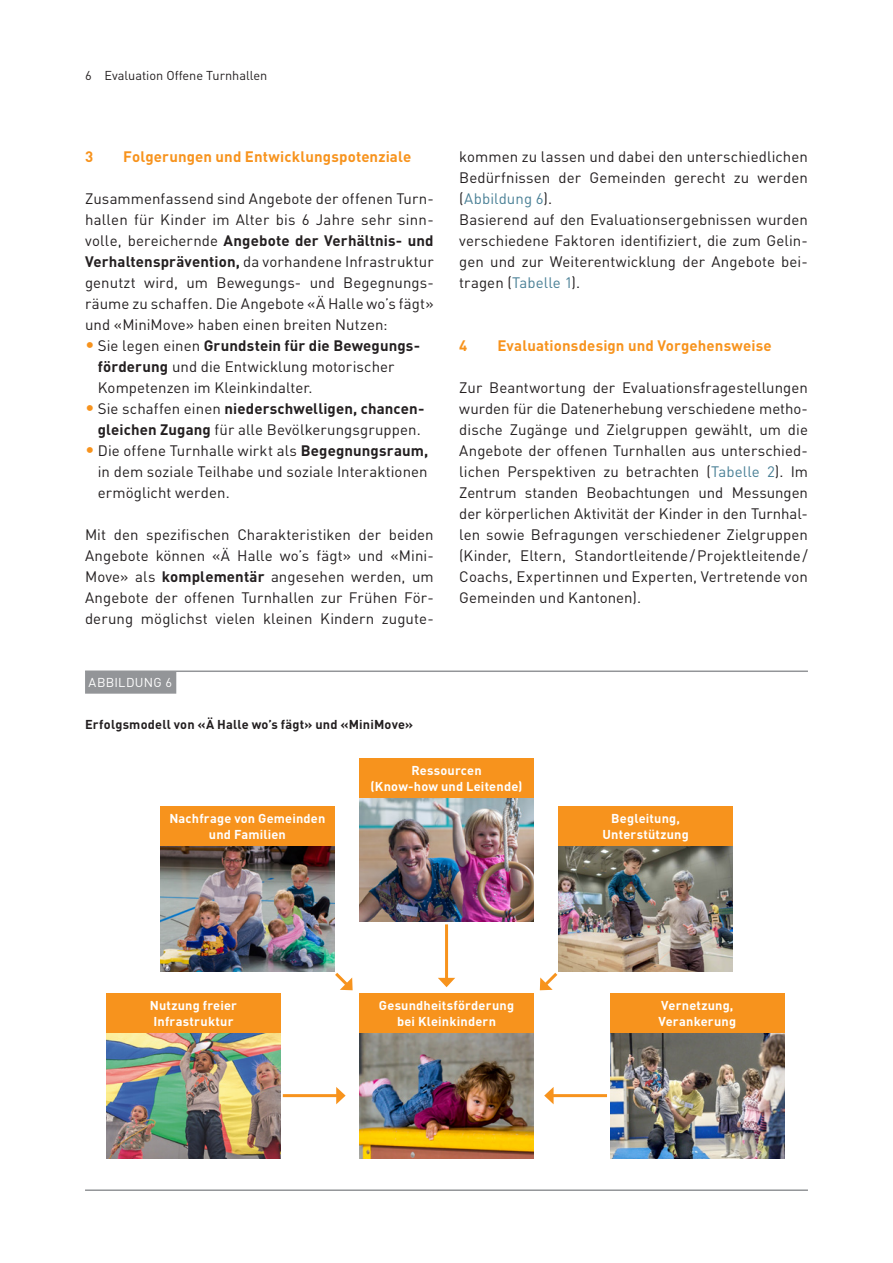
<style>
.page{position:relative;width:893px;height:1263px;background:#fff}
.page>*{position:absolute;margin:0;border:0;box-sizing:border-box;transform-origin:0 0}
.t1{font:15px/21px "DIN Pro";letter-spacing:.005em;color:#231f20}
.t2{font:700 15px "DIN Pro";letter-spacing:.01em;color:#f7931d}
.t3{font:700 12.75px/16.5px "DIN Pro";letter-spacing:.015em;color:#fff;text-align:center}
.t4{font:700 12.75px "DIN Pro";letter-spacing:.015em;color:#231f20}
.t5{font:12.75px "DIN Pro";color:#231f20}
.t6{font:12.75px "DIN Pro";letter-spacing:.02em;color:#fff}
.s1{font-weight:700}
.s2{font-size:18px;color:#f7931d}
.s3{color:#4a8096}
</style>
<div class="page">
<hr style="left:85px;top:1189px;width:723px;height:2px;background:#939598">
<hr style="left:85px;top:670px;width:723px;height:2px;background:#939598">
<div style="left:85px;top:671px;width:91px;height:23px;background:#939598"></div>
<img style="left:106px;top:1033px;width:175px;height:125px">
<img style="left:359px;top:1033px;width:175px;height:125px">
<img style="left:610px;top:1033px;width:174px;height:125px">
<img style="left:160px;top:845px;width:175px;height:126px">
<img style="left:558px;top:845px;width:175px;height:126px">
<img style="left:359px;top:798px;width:175px;height:123px">
<div style="left:106px;top:994px;width:175px;height:39px;background:#f7931d"></div>
<div style="left:359px;top:759px;width:175px;height:39px;background:#f7931d"></div>
<div style="left:558px;top:806px;width:175px;height:39px;background:#f7931d"></div>
<div style="left:610px;top:994px;width:174px;height:39px;background:#f7931d"></div>
<div style="left:359px;top:994px;width:175px;height:39px;background:#f7931d"></div>
<div style="left:160px;top:806px;width:175px;height:39px;background:#f7931d"></div>
<hr style="left:445px;top:924px;width:3px;height:56px;background:#f7931d">
<svg style="left:438px;top:978px;width:17px;height:9px"></svg>
<hr style="left:283px;top:1094px;width:56px;height:3px;background:#f7931d">
<svg style="left:336px;top:1087px;width:10px;height:17px"></svg>
<hr style="left:551px;top:1094px;width:56px;height:3px;background:#f7931d">
<svg style="left:544px;top:1087px;width:10px;height:17px"></svg>
<svg style="left:332px;top:969px;width:21px;height:21px"></svg>
<svg style="left:540px;top:969px;width:21px;height:21px"></svg>
<p class="t5" style="left:85px;top:66px;width:184px">6 Evaluation Offene Turnhallen</p>
<p class="t2" style="left:85px;top:146px;width:10px">3</p>
<p class="t2" style="left:123px;top:146px;width:289px">Folgerungen und Entwicklungspotenziale</p>
<p class="t1" style="left:85px;top:187px;width:350px">Zusammenfassend sind Angebote der offenen Turn&shy;hallen für Kinder im Alter bis 6 Jahre sehr sinn&shy;volle, bereichernde <span class="s1">Angebote der Verhältnis- und Verhaltensprävention,</span> da vorhandene Infrastruktur genutzt wird, um Bewegungs- und Begegnungs&shy;räume zu schaffen. Die Angebote «Ä Halle wo’s fägt» und «MiniMove» haben einen breiten Nutzen:</p>
<p class="t1" style="left:98px;top:334px;width:324px;text-indent:-13px"><span class="s2">•</span> Sie legen einen <span class="s1">Grundstein für die Bewegungs&shy;förderung</span> und die Entwicklung motorischer<br>Kompetenzen im Kleinkindalter.</p>
<p class="t1" style="left:85px;top:397px;width:341px;text-align:right"><span class="s2">•</span> Sie schaffen einen <span class="s1">niederschwelligen, chancen&shy;gleichen Zugang</span> für alle Bevölkerungsgruppen.</p>
<p class="t1" style="left:98px;top:439px;width:332px;text-align:justify;text-indent:-13px"><span class="s2">•</span> Die offene Turnhalle wirkt als <span class="s1">Begegnungsraum, </span>in dem soziale Teilhabe und soziale Interaktionen ermöglicht werden.</p>
<p class="t1" style="left:85px;top:523px;width:350px">Mit den spezifischen Charakteristiken der beiden Angebote können «Ä Halle wo’s fägt» und «Mini-Move» als <span class="s1">komplementär</span> angesehen werden, um Angebote der offenen Turnhallen zur Frühen För&shy;derung möglichst vielen kleinen Kindern zugute-</p>
<p class="t6" style="left:89px;top:674px;width:85px">ABBILDUNG 6</p>
<p class="t4" style="left:85px;top:716px;width:330px">Erfolgsmodell von «Ä Halle wo’s fägt» und «MiniMove»</p>
<p class="t1" style="left:459px;top:145px;width:350px">kommen zu lassen und dabei den unterschiedlichen Bedürfnissen der Gemeinden gerecht zu werden (<span class="s3">Abbildung 6</span>).<br>Basierend auf den Evaluationsergebnissen wurden verschiedene Faktoren identifiziert, die zum Gelin&shy;gen und zur Weiterentwicklung der Angebote bei&shy;tragen (<span class="s3">Tabelle 1</span>).</p>
<p class="t2" style="left:459px;top:335px;width:10px">4</p>
<p class="t2" style="left:497px;top:335px;width:276px">Evaluationsdesign und Vorgehensweise</p>
<p class="t1" style="left:459px;top:376px;width:350px;text-align:justify">Zur Beantwortung der Evaluationsfragestellungen wurden für die Datenerhebung verschiedene metho&shy;dische Zugänge und Zielgruppen gewählt, um die Angebote der offenen Turnhallen aus unterschied&shy;lichen Perspektiven zu betrachten (<span class="s3">Tabelle 2</span>). Im Zentrum standen Beobachtungen und Messungen der körperlichen Aktivität der Kinder in den Turnhal&shy;len sowie Befragungen verschiedener Zielgruppen (Kinder, Eltern, Standortleitende/Projektleitende/ Coachs, Expertinnen und Experten, Vertretende von Gemeinden und Kantonen).</p>
<p class="t3" style="left:169px;top:809px;width:157px">Nachfrage von Gemeinden und Familien</p>
<p class="t3" style="left:370px;top:761px;width:153px">Ressourcen<br>(Know-how und Leitende)</p>
<p class="t3" style="left:150px;top:996px;width:89px;text-align:left">Nutzung freier<br>Infrastruktur</p>
<p class="t3" style="left:379px;top:996px;width:137px">Gesundheitsförderung bei Kleinkindern</p>
<p class="t3" style="left:603px;top:809px;width:88px">Begleitung,<br>Unterstützung</p>
<p class="t3" style="left:658px;top:996px;width:79px;text-align:left">Vernetzung,<br>Verankerung</p>
</div>
